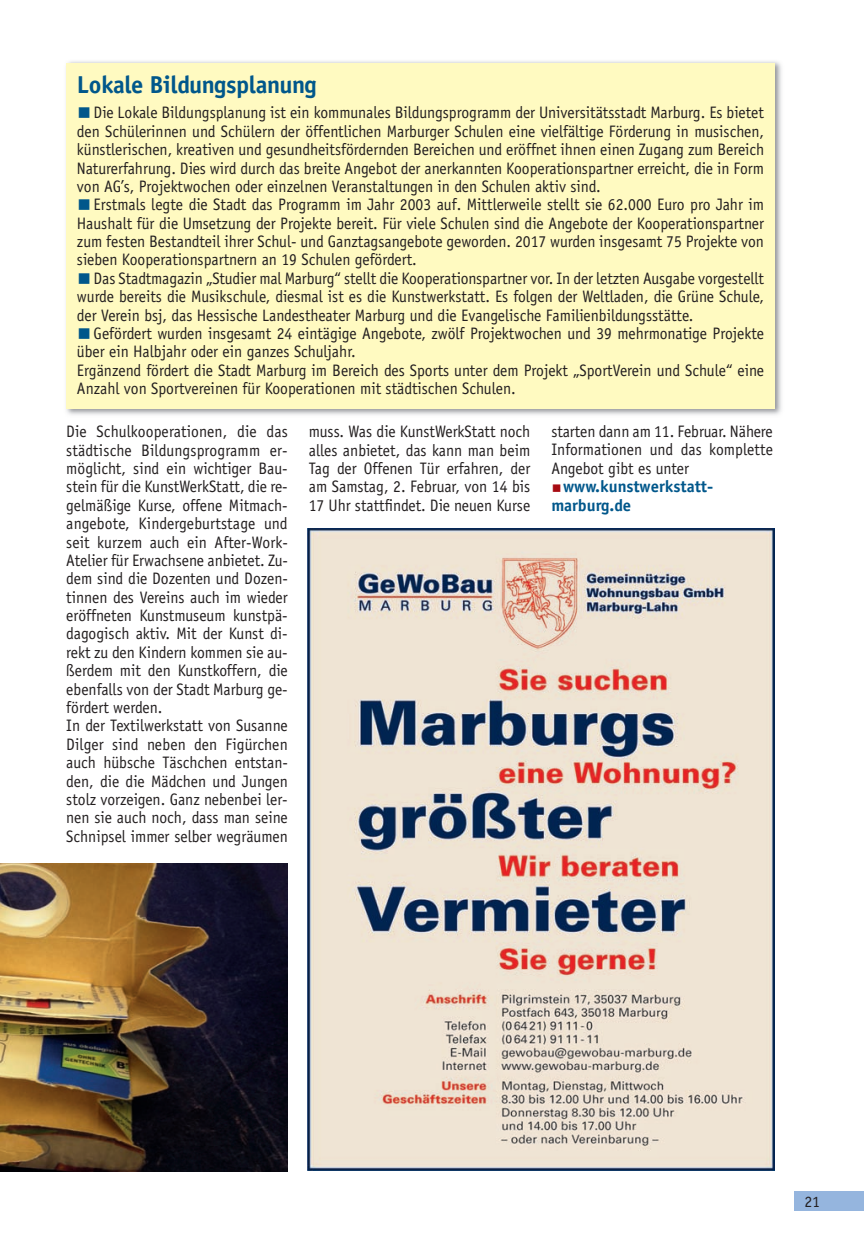
<style>
.page{position:relative;width:864px;height:1236px;background:#fff}
.page>*{position:absolute;margin:0;border:0;box-sizing:border-box;transform-origin:0 0}
.t1{font:700 24.5px "Officina Sans";letter-spacing:-.015em;color:#00578b}
.t2{font:16.62px/18.4px "Officina Sans";color:#231f20;text-align:justify;scale:.94 1}
.t3{font:700 16.62px/18.4px "Officina Sans";color:#00578b}
.t4{font:15.75px "Officina Sans";color:#231f20}
.s1{font-family:"Ping Fang HK";font-weight:600;font-size:14.88px;color:#00578b}
.s2{font-family:"Ping Fang HK";font-weight:600;font-size:10.5px;color:#a70b12}
</style>
<div class="page">
<div style="left:794px;top:1191px;width:69px;height:19px;background:#95b5de"></div>
<img style="left:0;top:863px;width:288px;height:308px">
<img style="left:66px;top:61px;width:716px;height:354px">
<div style="left:66px;top:63px;width:708px;height:345px;background:#fffac1"></div>
<img style="left:307px;top:528px;width:466px;height:642px">
<p class="t1" style="left:77px;top:75px;width:241px">Lokale Bildungsplanung</p>
<p class="t2" style="left:77px;top:105px;width:732px"><span class="s1">■</span>Die Lokale Bildungsplanung ist ein kommunales Bildungsprogramm der Universitätsstadt Marburg. Es bietet den Schülerinnen und Schülern der öffentlichen Marburger Schulen eine vielfältige Förderung in musischen, künstlerischen, kreativen und gesundheitsfördernden Bereichen und eröffnet ihnen einen Zugang zum Bereich Naturerfahrung. Dies wird durch das breite Angebot der anerkannten Kooperationspartner erreicht, die in Form von AG’s, Projektwochen oder einzelnen Veranstaltungen in den Schulen aktiv sind.</p>
<p class="t2" style="left:77px;top:197px;width:732px"><span class="s1">■</span>Erstmals legte die Stadt das Programm im Jahr 2003 auf. Mittlerweile stellt sie 62.000 Euro pro Jahr im Haushalt für die Umsetzung der Projekte bereit. Für viele Schulen sind die Angebote der Kooperationspartner zum festen Bestandteil ihrer Schul- und Ganztagsangebote geworden. 2017 wurden insgesamt 75 Projekte von sieben Kooperationspartnern an 19 Schulen gefördert.</p>
<p class="t2" style="left:77px;top:270px;width:732px"><span class="s1">■</span>Das Stadtmagazin „Studier mal Marburg“ stellt die Kooperationspartner vor. In der letzten Ausgabe vorgestellt wurde bereits die Musikschule, diesmal ist es die Kunstwerkstatt. Es folgen der Weltladen, die Grüne Schule, der Verein bsj, das Hessische Landestheater Marburg und die Evangelische Familienbildungsstätte.</p>
<p class="t2" style="left:77px;top:325px;width:732px;text-align:left"><span class="s1">■</span>Gefördert wurden insgesamt 24 eintägige Angebote, zwölf Projektwochen und 39 mehrmonatige Projekte über ein Halbjahr oder ein ganzes Schuljahr.<br>Ergänzend fördert die Stadt Marburg im Bereich des Sports unter dem Projekt „SportVerein und Schule“ eine Anzahl von Sportvereinen für Kooperationen mit städtischen Schulen.</p>
<p class="t2" style="left:66px;top:423px;width:237px;text-align:left">Die Schulkooperationen, die das städtische Bildungsprogramm er&shy;möglicht, sind ein wichtiger Bau&shy;stein für die KunstWerkStatt, die re&shy;gelmäßige Kurse, offene Mitmach&shy;angebote, Kindergeburtstage und seit kurzem auch ein After-Work-Atelier für Erwachsene anbietet. Zu&shy;dem sind die Dozenten und Dozen&shy;tinnen des Vereins auch im wieder eröffneten Kunstmuseum kunstpä&shy;dagogisch aktiv. Mit der Kunst di&shy;rekt zu den Kindern kommen sie au&shy;ßerdem mit den Kunstkoffern, die ebenfalls von der Stadt Marburg ge&shy;fördert werden.<br>In der Textilwerkstatt von Susanne Dilger sind neben den Figürchen auch hübsche Täschchen entstan&shy;den, die die Mädchen und Jungen stolz vorzeigen. Ganz nebenbei ler&shy;nen sie auch noch, dass man seine Schnipsel immer selber wegräumen</p>
<p class="t2" style="left:309px;top:423px;width:237px">muss. Was die KunstWerkStatt noch alles anbietet, das kann man beim Tag der Offenen Tür erfahren, der am Samstag, 2. Februar, von 14 bis 17 Uhr stattfindet. Die neuen Kurse</p>
<p class="t2" style="left:551px;top:423px;width:237px">starten dann am 11. Februar. Nähere Informationen und das komplette Angebot gibt es unter</p>
<p class="t3" style="left:551px;top:479px;width:163px"><span class="s2">■</span>www.kunstwerkstatt&shy;marburg.de</p>
<p class="t4" style="left:804px;top:1195px;width:17px">21</p>
</div>
